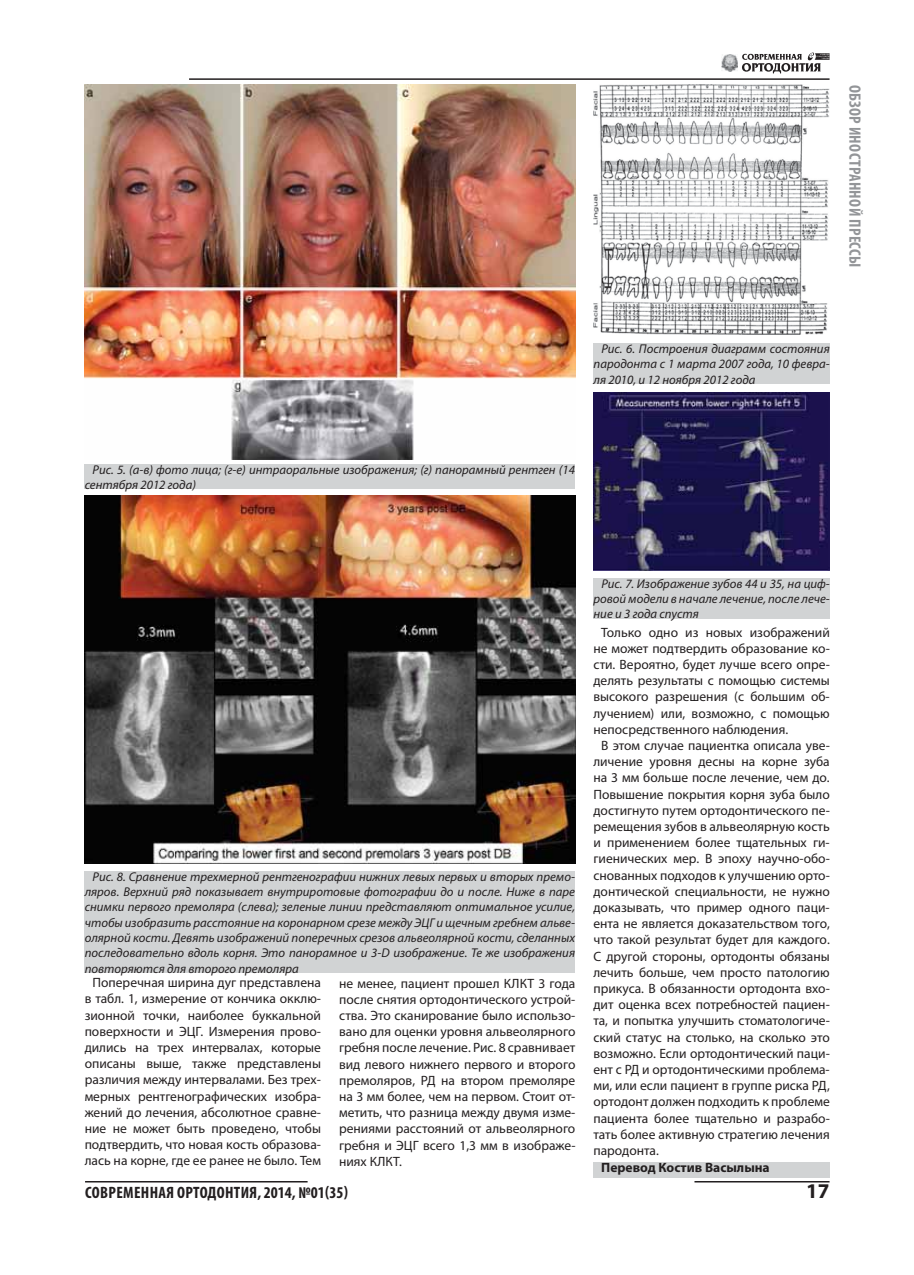
<style>
.page{position:relative;width:914px;height:1275px;background:#fff}
.page>*{position:absolute;margin:0;border:0;box-sizing:border-box;transform-origin:0 0}
.t1{font:700 21px "Myriad Pro";color:#231f20}
.t2{font:700 condensed 16.5px "Myriad Pro";letter-spacing:.02em;color:#231f20}
.t3{font:700 condensed 16.5px "Myriad Pro";letter-spacing:.02em;color:#939598}
.t4{font:13.5px/16.2px "Myriad Pro";color:#231f20;text-align:center}
.t5{font:700 13.5px "Myriad Pro";color:#231f20}
.t6{font:italic 12.75px/15.3px "Myriad Pro";color:#231f20;text-align:justify}
</style>
<div class="page">
<hr style="left:189px;top:78px;width:640px;height:2px;background:#231f20">
<hr style="left:85px;top:1181px;width:222px;height:2px;background:#231f20">
<hr style="left:694px;top:1181px;width:135px;height:2px;background:#231f20">
<svg style="left:742px;top:52px;width:87px;height:22px"></svg>
<img style="left:721px;top:54px;width:16px;height:18px">
<div style="left:85px;top:464px;width:490px;height:25px;background:#d1d3d4"></div>
<img style="left:85px;top:84px;width:490px;height:376px">
<div style="left:593px;top:343px;width:236px;height:41px;background:#d1d3d4"></div>
<div style="left:593px;top:578px;width:236px;height:40px;background:#d1d3d4"></div>
<img style="left:593px;top:84px;width:236px;height:250px">
<img style="left:593px;top:393px;width:236px;height:178px">
<div style="left:85px;top:871px;width:490px;height:102px;background:#d1d3d4"></div>
<img style="left:85px;top:496px;width:490px;height:367px">
<div style="left:593px;top:1162px;width:236px;height:15px;background:#d1d3d4"></div>
<p class="t3" style="left:864px;top:85px;width:184px;rotate:90deg">ОБЗОР ИНОСТРАННОЙ ПРЕССЫ</p>
<p class="t6" style="left:593px;top:341px;width:238px;text-indent:8px">Рис. 6. Построения диаграмм состояния пародонта с 1 марта 2007 года, 10 февра&shy;ля 2010, и 12 ноября 2012 года</p>
<p class="t6" style="left:85px;top:462px;width:492px;text-indent:8px">Рис. 5. (а-в) фото лица; (г-е) интраоральные изображения; (г) панорамный рентген (14 сентября 2012 года)</p>
<p class="t6" style="left:85px;top:869px;width:492px;text-indent:8px">Рис. 8. Сравнение трехмерной рентгенографии нижних левых первых и вторых премо&shy;ляров. Верхний ряд показывает внутриротовые фотографии до и после. Ниже в паре снимки первого премоляра (слева); зеленые линии представляют оптимальное усилие, чтобы изобразить расстояние на коронарном срезе между ЭЦГ и щечным гребнем альве&shy;олярной кости. Девять изображений поперечных срезов альвеолярной кости, сделанных последовательно вдоль корня. Это панорамное и 3-D изображение. Те же изображения повторяются для второго премоляра</p>
<p class="t4" style="left:85px;top:975px;width:238px">Поперечная ширина дуг представлена в табл. 1, измерение от кончика окклю&shy;зионной точки, наиболее буккальной поверхности и ЭЦГ. Измерения прово&shy;дились на трех интервалах, которые описаны выше, также представлены различия между интервалами. Без трех&shy;мерных рентгенографических изобра&shy;жений до лечения, абсолютное сравне&shy;ние не может быть проведено, чтобы подтвердить, что новая кость образова&shy;лась на корне, где ее ранее не было. Тем</p>
<p class="t4" style="left:339px;top:976px;width:238px;text-align:justify">не менее, пациент прошел КЛКТ 3 года после снятия ортодонтического устрой&shy;ства. Это сканирование было использо&shy;вано для оценки уровня альвеолярного гребня после лечение. Рис. 8 сравнивает вид левого нижнего первого и второго премоляров, РД на втором премоляре на 3 мм более, чем на первом. Стоит от&shy;метить, что разница между двумя изме&shy;рениями расстояний от альвеолярного гребня и ЭЦГ всего 1,3 мм в изображе&shy;ниях КЛКТ.</p>
<p class="t2" style="left:85px;top:1182px;width:264px">СОВРЕМЕННАЯ ОРТОДОНТИЯ, 2014, №01(35)</p>
<p class="t6" style="left:593px;top:576px;width:238px;text-indent:8px">Рис. 7. Изображение зубов 44 и 35, на циф&shy;ровой модели в начале лечение, после лече&shy;ние и 3 года спустя</p>
<p class="t4" style="left:601px;top:625px;width:230px">Только одно из новых изображений</p>
<p class="t4" style="left:593px;top:641px;width:238px">не может подтвердить образование ко-</p>
<p class="t4" style="left:593px;top:657px;width:238px">сти. Вероятно, будет лучше всего опре-</p>
<p class="t4" style="left:593px;top:674px;width:238px">делять результаты с помощью системы</p>
<p class="t4" style="left:593px;top:690px;width:238px">высокого разрешения (с большим об-</p>
<p class="t4" style="left:593px;top:706px;width:238px">лучением) или, возможно, с помощью</p>
<p class="t4" style="left:593px;top:722px;width:196px">непосредственного наблюдения.</p>
<p class="t4" style="left:601px;top:738px;width:230px">В этом случае пациентка описала уве-</p>
<p class="t4" style="left:593px;top:755px;width:238px">личение уровня десны на корне зуба</p>
<p class="t4" style="left:593px;top:771px;width:238px">на 3 мм больше после лечение, чем до.</p>
<p class="t4" style="left:593px;top:787px;width:238px">Повышение покрытия корня зуба было</p>
<p class="t4" style="left:593px;top:803px;width:238px">достигнуто путем ортодонтического пе-</p>
<p class="t4" style="left:593px;top:819px;width:238px">ремещения зубов в альвеолярную кость</p>
<p class="t4" style="left:593px;top:836px;width:238px">и применением более тщательных ги-</p>
<p class="t4" style="left:593px;top:852px;width:238px">гиенических мер. В эпоху научно-обо-</p>
<p class="t4" style="left:593px;top:868px;width:238px">снованных подходов к улучшению орто-</p>
<p class="t4" style="left:593px;top:884px;width:238px">донтической специальности, не нужно</p>
<p class="t4" style="left:593px;top:900px;width:238px">доказывать, что пример одного паци-</p>
<p class="t4" style="left:593px;top:917px;width:238px">ента не является доказательством того,</p>
<p class="t4" style="left:593px;top:933px;width:238px">что такой результат будет для каждого.</p>
<p class="t4" style="left:593px;top:949px;width:238px">С другой стороны, ортодонты обязаны</p>
<p class="t4" style="left:593px;top:965px;width:238px">лечить больше, чем просто патологию</p>
<p class="t4" style="left:593px;top:981px;width:238px">прикуса. В обязанности ортодонта вхо-</p>
<p class="t4" style="left:593px;top:998px;width:238px">дит оценка всех потребностей пациен-</p>
<p class="t4" style="left:593px;top:1014px;width:238px">та, и попытка улучшить стоматологиче-</p>
<p class="t4" style="left:593px;top:1030px;width:238px">ский статус на столько, на сколько это</p>
<p class="t4" style="left:593px;top:1046px;width:238px">возможно. Если ортодонтический паци-</p>
<p class="t4" style="left:593px;top:1062px;width:238px">ент с РД и ортодонтическими проблема-</p>
<p class="t4" style="left:593px;top:1079px;width:238px">ми, или если пациент в группе риска РД,</p>
<p class="t4" style="left:593px;top:1095px;width:238px">ортодонт должен подходить к проблеме</p>
<p class="t4" style="left:593px;top:1111px;width:238px">пациента более тщательно и разрабо-</p>
<p class="t4" style="left:593px;top:1127px;width:238px">тать более активную стратегию лечения</p>
<p class="t4" style="left:593px;top:1143px;width:67px">пародонта.</p>
<p class="t5" style="left:601px;top:1159px;width:170px">Перевод Костив Васылына</p>
<h1 class="t1" style="left:806px;top:1179px;width:25px">17</h1>
</div>
